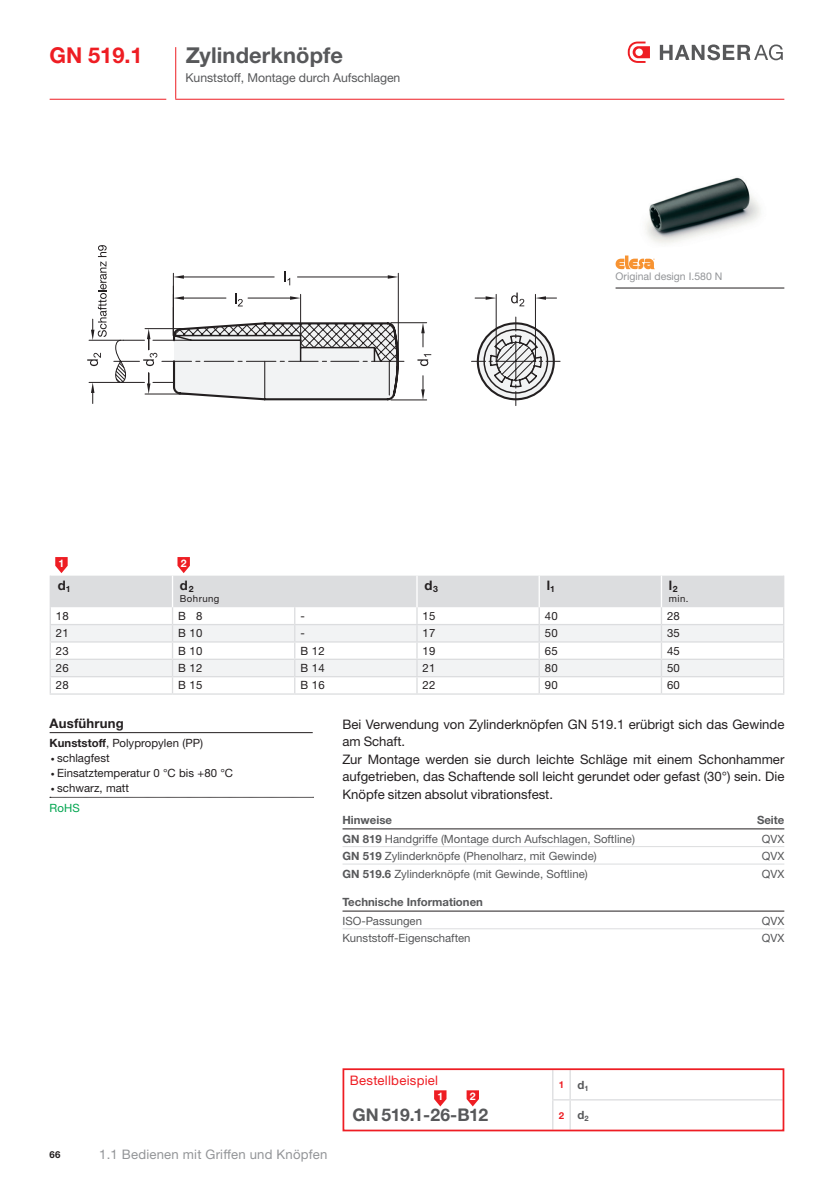
<style>
.page{position:relative;width:834px;height:1181px;background:#fff}
.page>*{position:absolute;margin:0;border:0;box-sizing:border-box;transform-origin:0 0}
.t1{font:700 21.88px "Helvetica Neue LTW1 G";letter-spacing:.005em;color:#57585a}
.t2{font:700 21.88px "Helvetica Neue LTW1 G";color:#ee1d23}
.t3{font:700 17.5px "Helvetica Neue LTW1 G";letter-spacing:-.025em;color:#57585a}
.t4{font:13.12px/17.5px "Helvetica Neue LTW1 G";color:#231f20}
.t5{font:13.12px "Helvetica Neue LTW1 G";letter-spacing:.015em;color:#939598}
.t6{font:700 13.12px "Helvetica Neue LTW1 G";letter-spacing:.015em;color:#231f20}
.t7{font:13.12px "Helvetica Neue LTW1 G";letter-spacing:.02em;color:#ee1d23}
.t8{font:12.25px "Helvetica Neue LTW1 G";letter-spacing:-.005em;color:#57585a}
.t9{font:11.38px "Helvetica Neue LTW1 G";color:#57585a}
.t10{font:11.38px/19.8px "Helvetica Neue LTW1 G";letter-spacing:.005em;color:#231f20}
.t11{font:700 11.38px "Helvetica Neue LTW1 G";color:#57585a}
.t12{font:10.5px "Helvetica Neue LTW1 G";color:#939598}
.t13{font:700 10.5px "Helvetica Neue LTW1 G";color:#fff}
.t14{font:9.62px "Helvetica Neue LTW1 G";letter-spacing:.045em;color:#231f20}
.t15{font:700 9.62px "Helvetica Neue LTW1 G";color:#ee1d23}
.t16{font:700 9.62px "Helvetica Neue LTW1 G";color:#231f20}
.s1{font-weight:700}
.s2{font-size:7.88px}
.s3{color:#00a54f}
.s4{font-size:11.38px;color:#57585a}
</style>
<div class="page">
<svg style="left:627px;top:42px;width:22px;height:21px"></svg>
<svg style="left:659px;top:44px;width:123px;height:16px"></svg>
<hr style="left:50px;top:99px;width:116px;height:1px;background:#ee1d23">
<hr style="left:175px;top:99px;width:609px;height:1px;background:#ee1d23">
<hr style="left:175px;top:47px;width:1px;height:52px;background:#ee1d23">
<hr style="left:570px;top:1099px;width:212px;height:1px;background:#dcdddf">
<svg style="left:552px;top:1071px;width:18px;height:57px"></svg>
<div style="left:342px;top:1068px;width:442px;height:63px;border:2px solid #ee1d23"></div>
<svg style="left:434px;top:1090px;width:12px;height:16px"></svg>
<svg style="left:466px;top:1090px;width:13px;height:16px"></svg>
<hr style="left:173px;top:273px;width:1px;height:62px;background:#231f20">
<hr style="left:398px;top:273px;width:1px;height:88px;background:#231f20">
<hr style="left:184px;top:277px;width:90px;height:1px;background:#231f20">
<hr style="left:297px;top:277px;width:90px;height:1px;background:#231f20">
<svg style="left:173px;top:275px;width:11px;height:4px"></svg>
<svg style="left:387px;top:275px;width:11px;height:4px"></svg>
<svg style="left:284px;top:271px;width:6px;height:11px"></svg>
<hr style="left:89px;top:340px;width:34px;height:1px;background:#231f20">
<hr style="left:89px;top:382px;width:34px;height:1px;background:#231f20">
<svg style="left:91px;top:382px;width:3px;height:21px"></svg>
<svg style="left:87px;top:353px;width:14px;height:13px"></svg>
<svg style="left:115px;top:292px;width:441px;height:109px"></svg>
<svg style="left:91px;top:245px;width:16px;height:95px"></svg>
<hr style="left:50px;top:693px;width:122px;height:1px;background:#dcdddf">
<hr style="left:172px;top:693px;width:123px;height:1px;background:#dcdddf">
<hr style="left:295px;top:693px;width:122px;height:1px;background:#dcdddf">
<hr style="left:417px;top:693px;width:122px;height:1px;background:#dcdddf">
<hr style="left:539px;top:693px;width:122px;height:1px;background:#dcdddf">
<hr style="left:661px;top:693px;width:123px;height:1px;background:#dcdddf">
<svg style="left:50px;top:557px;width:734px;height:136px"></svg>
<hr style="left:342px;top:828px;width:442px;height:1px;background:#231f20">
<hr style="left:342px;top:846px;width:442px;height:1px;background:#dcdddf">
<hr style="left:342px;top:863px;width:442px;height:1px;background:#dcdddf">
<hr style="left:342px;top:911px;width:442px;height:1px;background:#231f20">
<hr style="left:342px;top:928px;width:442px;height:1px;background:#dcdddf">
<svg style="left:50px;top:797px;width:263px;height:1px"></svg>
<hr style="left:50px;top:732px;width:263px;height:1px;background:#231f20">
<img style="left:615px;top:177px;width:169px;height:111px">
<hr style="left:615px;top:288px;width:169px;height:1px;background:#231f20">
<svg style="left:615px;top:255px;width:39px;height:14px"></svg>
<h1 class="t2" style="left:50px;top:42px;width:94px">GN 519.1</h1>
<h1 class="t1" style="left:186px;top:42px;width:159px">Zylinderknöpfe</h1>
<p class="t8" style="left:186px;top:70px;width:216px">Kunststoff, Montage durch Aufschlagen</p>
<p class="t12" style="left:615px;top:270px;width:108px">Original design I.580 N</p>
<p class="t13" style="left:59px;top:557px;width:7px">1</p>
<p class="t13" style="left:181px;top:557px;width:7px">2</p>
<p class="t6" style="left:58px;top:577px;width:15px">d<sub>1</sub></p>
<p class="t6" style="left:180px;top:577px;width:15px">d<sub>2</sub></p>
<p class="t14" style="left:180px;top:593px;width:41px">Bohrung</p>
<p class="t6" style="left:424px;top:577px;width:15px">d<sub>3</sub></p>
<p class="t6" style="left:546px;top:577px;width:10px">l<sub>1</sub></p>
<p class="t6" style="left:668px;top:577px;width:10px">l<sub>2</sub></p>
<p class="t14" style="left:668px;top:593px;width:21px">min.</p>
<p class="t10" style="left:56px;top:606px;width:14px">18</p>
<p class="t10" style="left:178px;top:606px;width:26px">B 8</p>
<p class="t10" style="left:300px;top:606px;width:6px">-</p>
<p class="t10" style="left:422px;top:606px;width:14px">15</p>
<p class="t10" style="left:544px;top:606px;width:14px">40</p>
<p class="t10" style="left:667px;top:606px;width:14px">28</p>
<p class="t10" style="left:56px;top:623px;width:14px">21</p>
<p class="t10" style="left:178px;top:623px;width:26px">B 10</p>
<p class="t10" style="left:300px;top:623px;width:6px">-</p>
<p class="t10" style="left:422px;top:623px;width:14px">17</p>
<p class="t10" style="left:544px;top:623px;width:14px">50</p>
<p class="t10" style="left:667px;top:623px;width:14px">35</p>
<p class="t10" style="left:56px;top:640px;width:14px">23</p>
<p class="t10" style="left:178px;top:640px;width:26px">B 10</p>
<p class="t10" style="left:300px;top:640px;width:26px">B 12</p>
<p class="t10" style="left:422px;top:640px;width:14px">19</p>
<p class="t10" style="left:544px;top:640px;width:14px">65</p>
<p class="t10" style="left:667px;top:640px;width:14px">45</p>
<p class="t10" style="left:56px;top:658px;width:14px">26</p>
<p class="t10" style="left:178px;top:658px;width:26px">B 12</p>
<p class="t10" style="left:300px;top:658px;width:26px">B 14</p>
<p class="t10" style="left:422px;top:658px;width:14px">21</p>
<p class="t10" style="left:544px;top:658px;width:14px">80</p>
<p class="t10" style="left:667px;top:658px;width:14px">50</p>
<p class="t10" style="left:56px;top:675px;width:14px">28</p>
<p class="t10" style="left:178px;top:675px;width:26px">B 15</p>
<p class="t10" style="left:300px;top:675px;width:26px">B 16</p>
<p class="t10" style="left:422px;top:675px;width:14px">22</p>
<p class="t10" style="left:544px;top:675px;width:14px">90</p>
<p class="t10" style="left:667px;top:675px;width:14px">60</p>
<p class="t4" style="left:342px;top:715px;width:443px">Bei Verwendung von Zylinderknöpfen GN 519.1 erübrigt sich das Gewinde am Schaft.<br>Zur Montage werden sie durch leichte Schläge mit einem Schonhammer aufgetrieben, das Schaftende soll leicht gerundet oder gefast (30°) sein. Die Knöpfe sitzen absolut vibrationsfest.</p>
<p class="t11" style="left:342px;top:812px;width:51px">Hinweise</p>
<p class="t11" style="left:756px;top:812px;width:29px">Seite</p>
<p class="t9" style="left:342px;top:831px;width:294px"><span class="s1">GN 819</span> Handgriffe (Montage durch Aufschlagen, Softline)</p>
<p class="t9" style="left:761px;top:831px;width:24px">QVX</p>
<p class="t9" style="left:342px;top:849px;width:256px"><span class="s1">GN 519</span> Zylinderknöpfe (Phenolharz, mit Gewinde)</p>
<p class="t9" style="left:761px;top:849px;width:24px">QVX</p>
<p class="t9" style="left:342px;top:866px;width:247px"><span class="s1">GN 519.6</span> Zylinderknöpfe (mit Gewinde, Softline)</p>
<p class="t9" style="left:761px;top:866px;width:24px">QVX</p>
<p class="t11" style="left:342px;top:895px;width:142px">Technische Informationen</p>
<p class="t9" style="left:342px;top:914px;width:81px">ISO-Passungen</p>
<p class="t9" style="left:761px;top:914px;width:24px">QVX</p>
<p class="t9" style="left:342px;top:931px;width:129px">Kunststoff-Eigenschaften</p>
<p class="t9" style="left:761px;top:931px;width:24px">QVX</p>
<p class="t6" style="left:50px;top:715px;width:76px">Ausführung</p>
<p class="t10" style="left:50px;top:733px;width:155px"><span class="s1">Kunststoff</span>, Polypropylen (PP)</p>
<p class="t10" style="left:51px;top:748px;width:60px"><span class="s2">•</span> schlagfest</p>
<p class="t10" style="left:51px;top:763px;width:184px"><span class="s2">•</span> Einsatztemperatur 0 °C bis +80 °C</p>
<p class="t10" style="left:50px;top:778px;width:81px"><span class="s2">•</span> schwarz, matt<br><span class="s3">RoHS</span></p>
<p class="t16" style="left:50px;top:1148px;width:12px">66</p>
<p class="t5" style="left:99px;top:1146px;width:229px">1.1 Bedienen mit Griffen und Knöpfen</p>
<p class="t7" style="left:350px;top:1072px;width:90px">Bestellbeispiel</p>
<p class="t13" style="left:437px;top:1090px;width:7px">1</p>
<p class="t13" style="left:470px;top:1090px;width:7px">2</p>
<h2 class="t3" style="left:352px;top:1104px;width:137px">GN 519.1-26-B12</h2>
<p class="t15" style="left:558px;top:1078px;width:31px">1 <span class="s4">d</span><sub>1</sub></p>
<p class="t15" style="left:558px;top:1109px;width:31px">2 <span class="s4">d</span><sub>2</sub></p>
</div>
